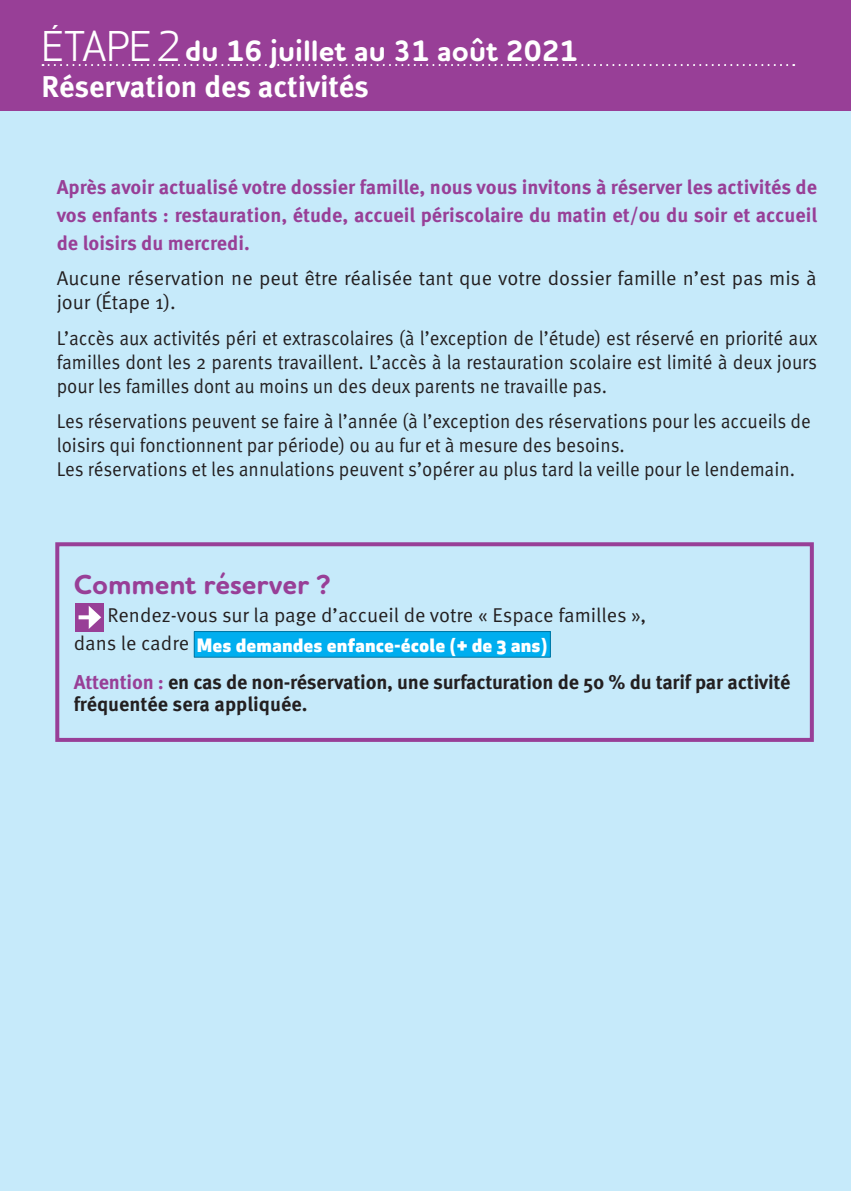
<style>
.page{position:relative;width:851px;height:1191px;background:#fff}
.page>*{position:absolute;margin:0;border:0;box-sizing:border-box;transform-origin:0 0}
.t1{font:700 30px "Houschka Rounded";color:#fff}
.t2{font:700 30px "Meta Pro";color:#fff}
.t3{font:700 28px "Houschka Rounded";color:#983f97}
.t4{font:20px/24px "Meta Pro Norm";color:#231f20;text-align:justify;scale:.93 1}
.t5{font:700 20px/28px "Meta Pro";color:#983f97;text-align:justify}
.t6{font:20px/24px "Meta Pro Norm";color:#231f20}
.t7{font:700 20px/22px "Meta Pro";letter-spacing:-.01em;color:#231f20}
.t8{font:800 18px "Apex New";letter-spacing:.04em;color:#fff}
.s1{font-family:"Apex New";font-weight:400;font-size:40px}
.s2{font-family:"Meta Pro Norm";font-weight:400;font-size:20px;color:#231f20}
.s3{color:#983f97}
</style>
<div class="page">
<div style="left:0;top:88px;width:850px;height:1103px;background:#c6eafa"></div>
<div style="left:194px;top:631px;width:356px;height:26px;background:#00aeef"></div>
<div style="left:194px;top:631px;width:356px;height:26px;border:1px solid #0076a3"></div>
<div style="left:0;top:0;width:850px;height:111px;background:#983f97"></div>
<svg style="left:49px;top:64px;width:745px;height:2px"></svg>
<div style="left:75px;top:603px;width:28px;height:28px;background:#983f97"></div>
<svg style="left:79px;top:615px;width:10px;height:4px"></svg>
<svg style="left:89px;top:606px;width:12px;height:23px"></svg>
<div style="left:55px;top:542px;width:758px;height:200px;border:4px solid #983f97"></div>
<h1 class="t1" style="left:41px;top:32px;width:537px"><span class="s1">ÉTAPE 2</span> du 16 juillet au 31 août 2021</h1>
<h1 class="t2" style="left:41px;top:63px;width:329px">Réservation des activités</h1>
<p class="t5" style="left:57px;top:172px;width:761px">Après avoir actualisé votre dossier famille, nous vous invitons à réserver les activités de vos enfants : restauration, étude, accueil périscolaire du matin et/ou du soir et accueil de loisirs du mercredi.</p>
<p class="t6" style="left:57px;top:265px;width:761px">Aucune réservation ne peut être réalisée tant que votre dossier famille n’est pas mis à jour (Étape 1).</p>
<p class="t4" style="left:57px;top:324px;width:819px">L’accès aux activités péri et extrascolaires (à l’exception de l’étude) est réservé en priorité aux familles dont les 2 parents travaillent. L’accès à la restauration scolaire est limité à deux jours pour les familles dont au moins un des deux parents ne travaille pas.</p>
<p class="t4" style="left:57px;top:408px;width:812px;text-align:left">Les réservations peuvent se faire à l’année (à l’exception des réservations pour les accueils de loisirs qui fonctionnent par période) ou au fur et à mesure des besoins.<br>Les réservations et les annulations peuvent s’opérer au plus tard la veille pour le lendemain.</p>
<h2 class="t3" style="left:74px;top:567px;width:258px">Comment réserver ?</h2>
<p class="t6" style="left:108px;top:602px;width:540px">Rendez-vous sur la page d’accueil de votre « Espace familles »,</p>
<p class="t8" style="left:74px;top:632px;width:475px"><span class="s2">dans le cadre</span> Mes demandes enfance-école (+ de 3 ans)</p>
<p class="t7" style="left:74px;top:669px;width:718px"><span class="s3">Attention :</span> en cas de non-réservation, une surfacturation de 50 % du tarif par activité fréquentée sera appliquée.</p>
</div>
